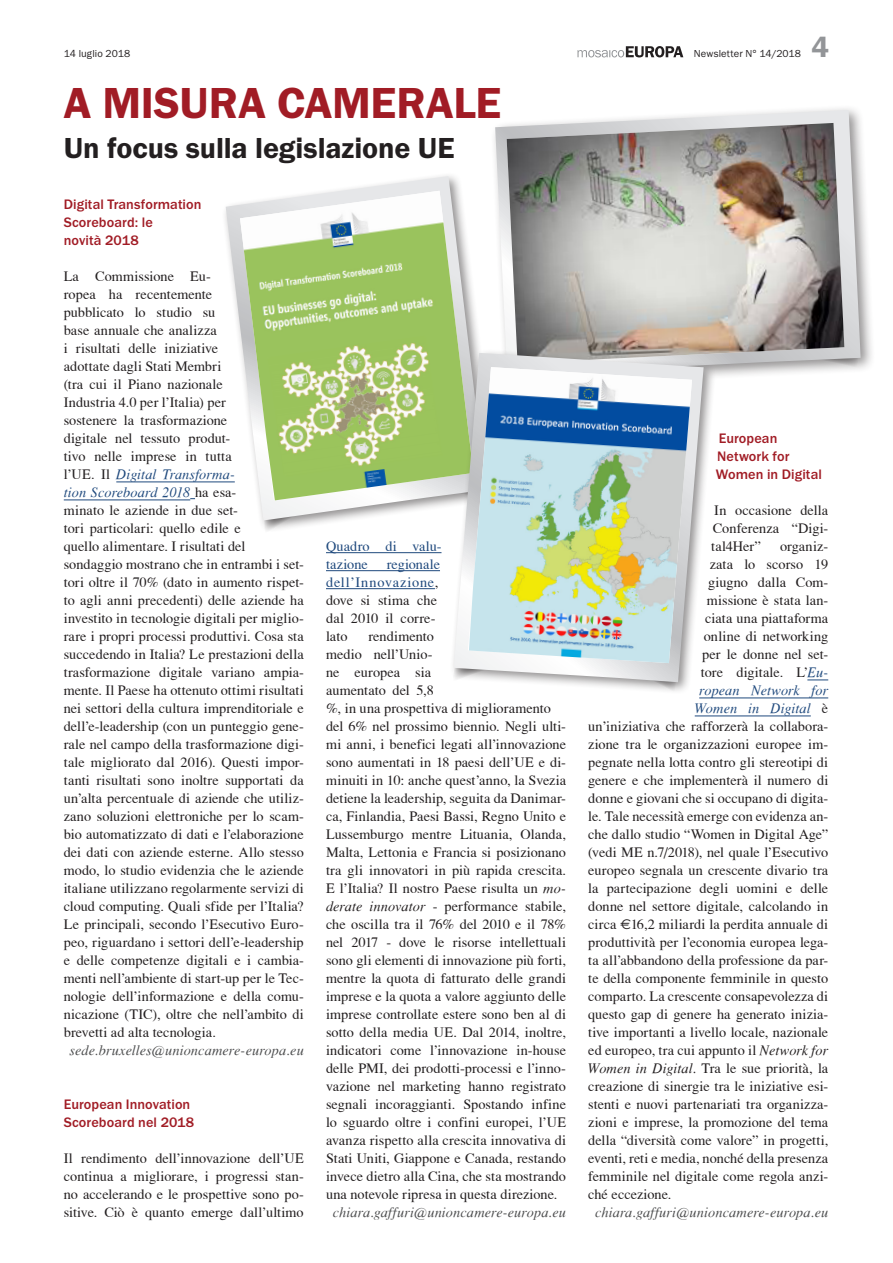
<style>
.page{position:relative;width:893px;height:1263px;background:#fff}
.page>*{position:absolute;margin:0;border:0;box-sizing:border-box;transform-origin:0 0}
.Titel_30{font:600 45px "Franklin Gothic Itc T";letter-spacing:-.005em;color:#a11c25}
.Untertitel_20{font:600 30px "Franklin Gothic Itc T";letter-spacing:-.005em;color:#231f20}
.t1{font:600 30px "Franklin Gothic Itc T";color:#939598}
.Grundschrift{font:14.25px/18px "T Acc LAD";letter-spacing:.005em;color:#231f20}
.Zwischentitel{font:500 14.25px/18px "Franklin Gothic Itc T";letter-spacing:.005em;color:#a11c25}
.Autor{font:14.25px "T Acc LAD Italic";letter-spacing:.005em;color:#4b4c4d}
.Grundschrift-2{font:14.25px "T Acc LAD Italic";letter-spacing:.005em;color:#1f497d}
.Grundschrift-3{font:14.25px/18px "T Acc LAD";letter-spacing:.01em;color:#1f497d}
.t2{font:10.5px "Franklin Gothic Itc T";letter-spacing:.015em;color:#231f20}
.s1{font-family:"T Acc LAD Italic";color:#1f497d}
.s2{color:#1f497d}
.s3{font-family:"T Acc LAD Italic"}
.s4{font-family:"T Acc LAD";color:#231f20}
.s5{font-family:"Euro Sans"}
</style>
<div class="page">
<svg style="left:577px;top:46px;width:106px;height:11px"></svg>
<hr style="left:326px;top:552px;width:115px;height:1px;background:#1f497d">
<hr style="left:326px;top:570px;width:114px;height:1px;background:#1f497d">
<hr style="left:326px;top:588px;width:109px;height:1px;background:#1f497d">
<svg style="left:807px;top:680px;width:21px;height:1px"></svg>
<hr style="left:699px;top:698px;width:129px;height:1px;background:#1f497d">
<hr style="left:695px;top:716px;width:116px;height:1px;background:#1f497d">
<div style="left:490px;top:105px;width:386px;height:285px;background:#231f20;opacity:.5"></div>
<svg style="left:495px;top:110px;width:366px;height:265px"></svg>
<img style="left:507px;top:123px;width:337px;height:240px">
<hr style="left:116px;top:482px;width:119px;height:1px;background:#1f497d">
<hr style="left:64px;top:500px;width:126px;height:1px;background:#1f497d">
<div style="left:221px;top:171px;width:278px;height:362px;background:#231f20;opacity:.5"></div>
<svg style="left:226px;top:176px;width:260px;height:344px"></svg>
<img style="left:240px;top:191px;width:233px;height:309px">
<div style="left:449px;top:348px;width:267px;height:347px;background:#231f20;opacity:.5"></div>
<svg style="left:454px;top:353px;width:250px;height:329px"></svg>
<img style="left:469px;top:367px;width:223px;height:296px">
<p class="t2" style="left:64px;top:48px;width:68px">14 luglio 2018</p>
<p class="t2" style="left:694px;top:48px;width:109px">Newsletter N° 14/2018</p>
<p class="Titel_30" style="left:64px;top:77px;width:439px">A MISURA CAMERALE</p>
<p class="Untertitel_20" style="left:64px;top:131px;width:392px">Un focus sulla legislazione UE</p>
<h2 class="t1" style="left:812px;top:30px;width:19px">4</h2>
<p class="Zwischentitel" style="left:64px;top:195px;width:139px">Digital Transformation<br>Scoreboard: le<br>novità 2018</p>
<p class="Grundschrift" style="left:64px;top:267px;width:242px">La Commissione Eu-<br>ropea ha recentemente<br>pubblicato lo studio su<br>base annuale che analizza<br>i risultati delle iniziative<br>adottate dagli Stati Membri<br>(tra cui il Piano nazionale<br>Industria 4.0 per l’Italia) per<br>sostenere la trasformazione<br>digitale nel tessuto produt-<br>tivo nelle imprese in tutta<br>l’UE. Il <span class="s1">Digital Transforma-<br>tion Scoreboard 2018</span> ha esa-<br>minato le aziende in due set-<br>tori particolari: quello edile e<br>quello alimentare. I risultati del sondaggio mostrano che in entrambi i set&shy;tori oltre il 70% (dato in aumento rispet&shy;to agli anni precedenti) delle aziende ha investito in tecnologie digitali per miglio&shy;rare i propri processi produttivi. Cosa sta succedendo in Italia? Le prestazioni della trasformazione digitale variano ampia&shy;mente. Il Paese ha ottenuto ottimi risultati nei settori della cultura imprenditoriale e dell’e-leadership (con un punteggio gene&shy;rale nel campo della trasformazione digi&shy;tale migliorato dal 2016). Questi impor&shy;tanti risultati sono inoltre supportati da un’alta percentuale di aziende che utiliz&shy;zano soluzioni elettroniche per lo scam&shy;bio automatizzato di dati e l’elaborazione dei dati con aziende esterne. Allo stesso modo, lo studio evidenzia che le aziende italiane utilizzano regolarmente servizi di cloud computing. Quali sfide per l’Italia?<br>Le principali, secondo l’Esecutivo Euro&shy;peo, riguardano i settori dell’e-leadership e delle competenze digitali e i cambia&shy;menti nell’ambiente di start-up per le Tec&shy;nologie dell’informazione e della comu&shy;nicazione (TIC), oltre che nell’ambito di brevetti ad alta tecnologia.</p>
<p class="Autor" style="left:69px;top:1042px;width:236px">sede.bruxelles@unioncamere-europa.eu</p>
<p class="Zwischentitel" style="left:64px;top:1095px;width:132px">European Innovation<br>Scoreboard nel 2018</p>
<p class="Grundschrift" style="left:64px;top:1149px;width:242px;text-align:justify">Il rendimento dell’innovazione dell’UE continua a migliorare, i progressi stan&shy;no accelerando e le prospettive sono po&shy;sitive. Ciò è quanto emerge dall’ultimo</p>
<p class="Grundschrift-3" style="left:326px;top:537px;width:117px">Quadro di valu&shy;tazione</p>
<p class="Grundschrift" style="left:326px;top:555px;width:115px;text-indent:61px"><span class="s2">regionale dell’Innovazione</span>, dove si stima che dal 2010 il corre&shy;lato</p>
<p class="Grundschrift" style="left:326px;top:627px;width:242px;text-indent:42px">rendimento<br>medio nell’Unio-<br>ne europea sia<br>aumentato del 5,8<br>%, in una prospettiva di miglioramento del 6% nel prossimo biennio. Negli ulti&shy;mi anni, i benefici legati all’innovazione sono aumentati in 18 paesi dell’UE e di&shy;minuiti in 10: anche quest’anno, la Svezia detiene la leadership, seguita da Danimar&shy;ca, Finlandia, Paesi Bassi, Regno Unito e Lussemburgo mentre Lituania, Olanda, Malta, Lettonia e Francia si posizionano tra gli innovatori in più rapida crescita.<br>E l’Italia? Il nostro Paese risulta un <span class="s3">mo&shy;derate innovator</span> - performance stabile, che oscilla tra il 76% del 2010 e il 78% nel 2017 - dove le risorse intellettuali sono gli elementi di innovazione più forti, mentre la quota di fatturato delle grandi imprese e la quota a valore aggiunto delle imprese controllate estere sono ben al di sotto della media UE. Dal 2014, inoltre, indicatori come l’innovazione in-house delle PMI, dei prodotti-processi e l’inno&shy;vazione nel marketing hanno registrato segnali incoraggianti. Spostando infine lo sguardo oltre i confini europei, l’UE avanza rispetto alla crescita innovativa di Stati Uniti, Giappone e Canada, restando invece dietro alla Cina, che sta mostrando una notevole ripresa in questa direzione.</p>
<p class="Autor" style="left:333px;top:1204px;width:235px">chiara.gaffuri@unioncamere-europa.eu</p>
<p class="Zwischentitel" style="left:716px;top:429px;width:108px">European<br>Network for<br>Women in Digital</p>
<p class="Grundschrift" style="left:711px;top:501px;width:119px;text-align:justify">In occasione della Conferenza “Digi&shy;tal4Her”</p>
<p class="Grundschrift" style="left:780px;top:537px;width:50px">organiz-</p>
<p class="Grundschrift" style="left:710px;top:555px;width:120px">zata lo scorso 19</p>
<p class="Grundschrift" style="left:708px;top:573px;width:122px">giugno dalla Com-</p>
<p class="Grundschrift" style="left:707px;top:591px;width:123px">missione è stata lan-</p>
<p class="Grundschrift" style="left:705px;top:609px;width:125px">ciata una piattaforma</p>
<p class="Grundschrift" style="left:704px;top:627px;width:126px">online di networking</p>
<p class="Grundschrift" style="left:702px;top:645px;width:128px">per le donne nel set-</p>
<p class="Grundschrift" style="left:701px;top:663px;width:129px">tore digitale. L’<span class="s1">Eu-</span></p>
<p class="Grundschrift-2" style="left:699px;top:682px;width:130px">ropean Network for</p>
<p class="Grundschrift-2" style="left:695px;top:700px;width:135px">Women in Digital <span class="s4">è</span></p>
<p class="Grundschrift" style="left:588px;top:717px;width:242px">un’iniziativa che rafforzerà la collabora-</p>
<p class="Grundschrift" style="left:588px;top:735px;width:242px">zione tra le organizzazioni europee im-</p>
<p class="Grundschrift" style="left:588px;top:753px;width:241px">pegnate nella lotta contro gli stereotipi di</p>
<p class="Grundschrift" style="left:588px;top:771px;width:242px">genere e che implementerà il numero di</p>
<p class="Grundschrift" style="left:588px;top:789px;width:242px">donne e giovani che si occupano di digita-</p>
<p class="Grundschrift" style="left:588px;top:807px;width:242px">le. Tale necessità emerge con evidenza an-</p>
<p class="Grundschrift" style="left:588px;top:825px;width:241px">che dallo studio “Women in Digital Age”</p>
<p class="Grundschrift" style="left:588px;top:843px;width:242px">(vedi ME n.7/2018), nel quale l’Esecutivo</p>
<p class="Grundschrift" style="left:588px;top:861px;width:242px">europeo segnala un crescente divario tra</p>
<p class="Grundschrift" style="left:588px;top:879px;width:241px">la partecipazione degli uomini e delle</p>
<p class="Grundschrift" style="left:588px;top:897px;width:242px">donne nel settore digitale, calcolando in</p>
<p class="Grundschrift" style="left:588px;top:915px;width:241px">circa <span class="s5">€</span>16,2 miliardi la perdita annuale di</p>
<p class="Grundschrift" style="left:588px;top:933px;width:242px">produttività per l’economia europea lega-</p>
<p class="Grundschrift" style="left:588px;top:951px;width:242px">ta all’abbandono della professione da par-</p>
<p class="Grundschrift" style="left:588px;top:969px;width:242px">te della componente femminile in questo</p>
<p class="Grundschrift" style="left:588px;top:987px;width:241px">comparto. La crescente consapevolezza di</p>
<p class="Grundschrift" style="left:588px;top:1005px;width:242px">questo gap di genere ha generato inizia-</p>
<p class="Grundschrift" style="left:588px;top:1023px;width:242px">tive importanti a livello locale, nazionale</p>
<p class="Grundschrift" style="left:588px;top:1041px;width:241px">ed europeo, tra cui appunto il <span class="s3">Network for</span></p>
<p class="Grundschrift" style="left:588px;top:1059px;width:242px"><span class="s3">Women in Digital.</span> Tra le sue priorità, la</p>
<p class="Grundschrift" style="left:588px;top:1077px;width:242px">creazione di sinergie tra le iniziative esi-</p>
<p class="Grundschrift" style="left:588px;top:1095px;width:242px">stenti e nuovi partenariati tra organizza-</p>
<p class="Grundschrift" style="left:588px;top:1113px;width:242px">zioni e imprese, la promozione del tema</p>
<p class="Grundschrift" style="left:588px;top:1131px;width:241px">della “diversità come valore” in progetti,</p>
<p class="Grundschrift" style="left:588px;top:1149px;width:241px">eventi, reti e media, nonché della presenza</p>
<p class="Grundschrift" style="left:588px;top:1167px;width:242px">femminile nel digitale come regola anzi-</p>
<p class="Grundschrift" style="left:588px;top:1185px;width:85px">ché eccezione.</p>
<p class="Autor" style="left:595px;top:1204px;width:235px">chiara.gaffuri@unioncamere-europa.eu</p>
</div>
